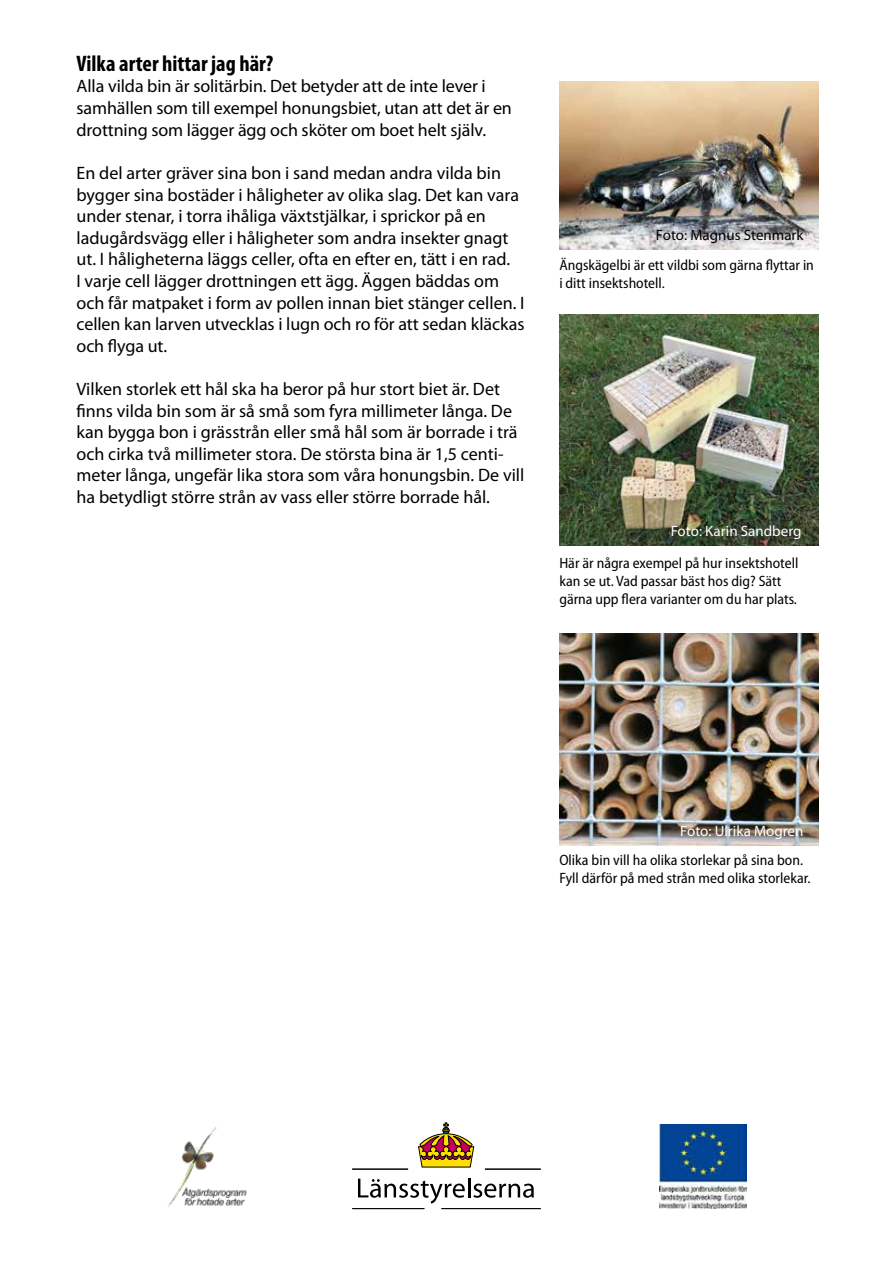
<style>
.page{position:relative;width:893px;height:1263px;background:#fff}
.page>*{position:absolute;margin:0;border:0;box-sizing:border-box;transform-origin:0 0}
.t1{font:700 condensed 22.5px "Myriad Pro";color:#000}
.t2{font:18px/21.6px "Myriad Pro";color:#000}
.t3{font:semi-condensed 15px/18px "Myriad Pro";color:#000}
.t4{font:15px "Myriad Pro";color:#fff}
.t5{font:15px "Myriad Pro";color:#000}
</style>
<div class="page">
<img style="left:559px;top:82px;width:260px;height:168px">
<img style="left:559px;top:315px;width:260px;height:231px">
<img style="left:559px;top:634px;width:260px;height:211px">
<svg style="left:358px;top:1178px;width:107px;height:25px"></svg>
<hr style="left:468px;top:1177px;width:2px;height:20px;background:#000">
<svg style="left:473px;top:1183px;width:61px;height:15px"></svg>
<hr style="left:352px;top:1169px;width:56px;height:1px;background:#000">
<hr style="left:485px;top:1169px;width:56px;height:1px;background:#000">
<hr style="left:441px;top:1208px;width:100px;height:1px;background:#000">
<hr style="left:352px;top:1208px;width:72px;height:1px;background:#000">
<svg style="left:418px;top:1123px;width:56px;height:44px"></svg>
<img style="left:659px;top:1124px;width:87px;height:85px">
<img style="left:168px;top:1127px;width:79px;height:80px">
<p class="t1" style="left:77px;top:51px;width:198px">Vilka arter hittar jag här?</p>
<p class="t2" style="left:77px;top:76px;width:437px">Alla vilda bin är solitärbin. Det betyder att de inte lever i samhällen som till exempel honungsbiet, utan att det är en drottning som lägger ägg och sköter om boet helt själv.</p>
<p class="t2" style="left:77px;top:162px;width:450px">En del arter gräver sina bon i sand medan andra vilda bin bygger sina bostäder i håligheter av olika slag. Det kan vara under stenar, i torra ihåliga växtstjälkar, i sprickor på en ladugårdsvägg eller i håligheter som andra insekter gnagt ut. I håligheterna läggs celler, ofta en efter en, tätt i en rad.<br>I varje cell lägger drottningen ett ägg. Äggen bäddas om och får matpaket i form av pollen innan biet stänger cellen. I cellen kan larven utvecklas i lugn och ro för att sedan kläckas och flyga ut.</p>
<p class="t2" style="left:77px;top:378px;width:449px">Vilken storlek ett hål ska ha beror på hur stort biet är. Det finns vilda bin som är så små som fyra millimeter långa. De kan bygga bon i grässtrån eller små hål som är borrade i trä och cirka två millimeter stora. De största bina är 1,5 centi&shy;meter långa, ungefär lika stora som våra honungsbin. De vill ha betydligt större strån av vass eller större borrade hål.</p>
<p class="t5" style="left:656px;top:227px;width:149px">Foto: Magnus Stenmark</p>
<p class="t3" style="left:559px;top:256px;width:256px">Ängskägelbi är ett vildbi som gärna flyttar in i ditt insektshotell.</p>
<p class="t4" style="left:671px;top:522px;width:132px">Foto: Karin Sandberg</p>
<p class="t3" style="left:559px;top:555px;width:240px">Här är några exempel på hur insektshotell kan se ut. Vad passar bäst hos dig? Sätt gärna upp flera varianter om du har plats.</p>
<p class="t4" style="left:680px;top:822px;width:125px">Foto: Ulrika Mogren</p>
<p class="t3" style="left:559px;top:851px;width:253px">Olika bin vill ha olika storlekar på sina bon.<br>Fyll därför på med strån med olika storlekar.</p>
</div>
